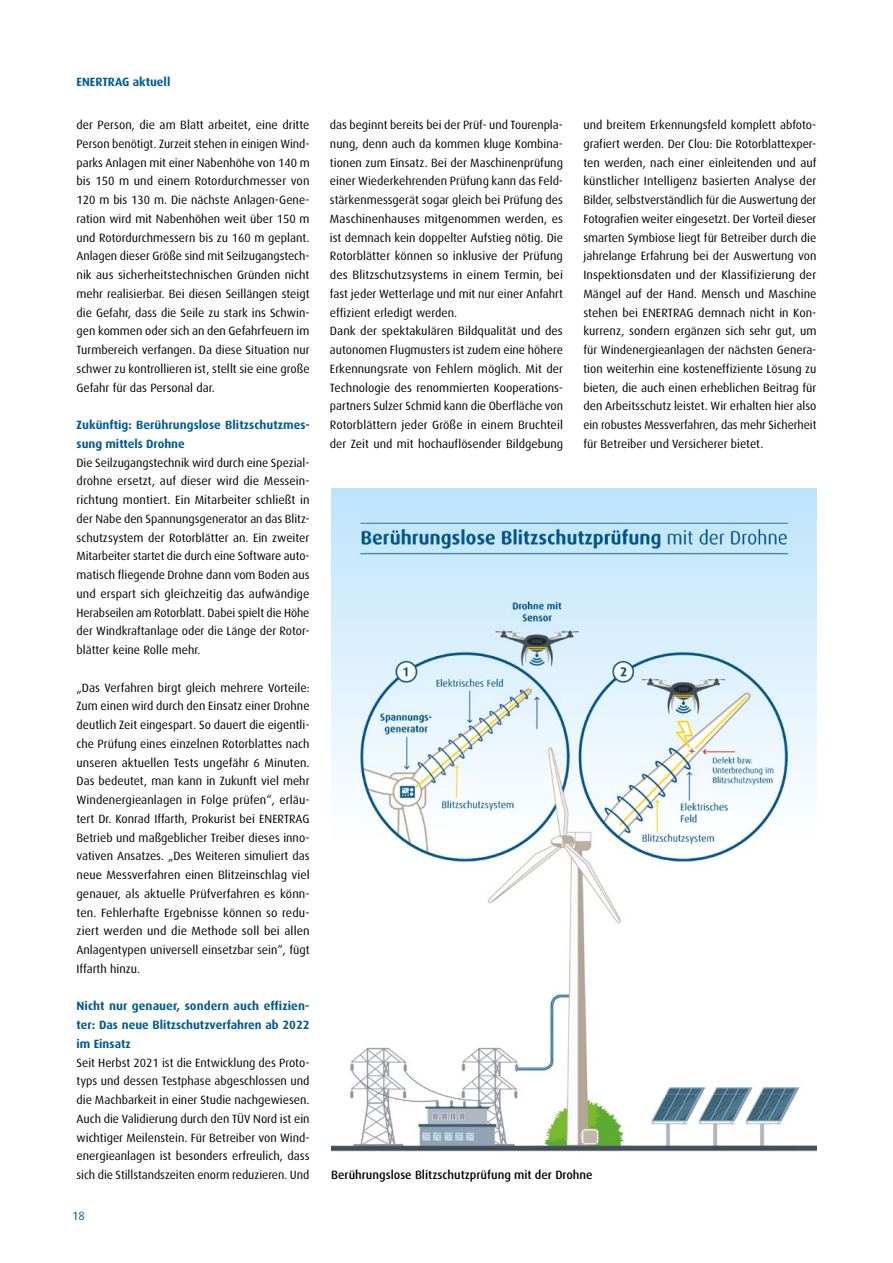
<style>
.page{position:relative;width:893px;height:1263px;background:#fff}
.page>*{position:absolute;margin:0;border:0;box-sizing:border-box;transform-origin:0 0}
.t1{font:12px/18.8px "Dax CE";color:#000;text-align:justify}
.t2{font:700 12px/18.8px "Dax CE";color:#005b8e}
.t3{font:500 12px "Dax CE";color:#000}
.t4{font:12px "Dax CE";color:#005b8e}
</style>
<div class="page">
<img style="left:331px;top:488px;width:485px;height:664px">
<p class="t2" style="left:77px;top:72px;width:95px">ENERTRAG aktuell</p>
<p class="t1" style="left:77px;top:115px;width:235px">der Person, die am Blatt arbeitet, eine dritte Person benötigt. Zurzeit stehen in einigen Wind&shy;parks Anlagen mit einer Nabenhöhe von 140 m bis 150 m und einem Rotordurchmesser von 120 m bis 130 m. Die nächste Anlagen-Gene&shy;ration wird mit Nabenhöhen weit über 150 m und Rotordurchmessern bis zu 160 m geplant.<br>Anlagen dieser Größe sind mit Seilzugangstech&shy;nik aus sicherheitstechnischen Gründen nicht mehr realisierbar. Bei diesen Seillängen steigt die Gefahr, dass die Seile zu stark ins Schwin&shy;gen kommen oder sich an den Gefahrfeuern im Turmbereich verfangen. Da diese Situation nur schwer zu kontrollieren ist, stellt sie eine große Gefahr für das Personal dar.</p>
<p class="t2" style="left:77px;top:415px;width:235px">Zukünftig: Berührungslose Blitzschutzmes&shy;sung mittels Drohne</p>
<p class="t1" style="left:77px;top:453px;width:235px">Die Seilzugangstechnik wird durch eine Spezial&shy;drohne ersetzt, auf dieser wird die Messein&shy;richtung montiert. Ein Mitarbeiter schließt in der Nabe den Spannungsgenerator an das Blitz&shy;schutzsystem der Rotorblätter an. Ein zweiter Mitarbeiter startet die durch eine Software auto&shy;matisch fliegende Drohne dann vom Boden aus und erspart sich gleichzeitig das aufwändige Herabseilen am Rotorblatt. Dabei spielt die Höhe der Windkraftanlage oder die Länge der Rotor&shy;blätter keine Rolle mehr.</p>
<p class="t1" style="left:77px;top:678px;width:235px">„Das Verfahren birgt gleich mehrere Vorteile:<br>Zum einen wird durch den Einsatz einer Drohne deutlich Zeit eingespart. So dauert die eigentli&shy;che Prüfung eines einzelnen Rotorblattes nach unseren aktuellen Tests ungefähr 6 Minuten.<br>Das bedeutet, man kann in Zukunft viel mehr Windenergieanlagen in Folge prüfen“, erläu&shy;tert Dr. Konrad Iffarth, Prokurist bei ENERTRAG Betrieb und maßgeblicher Treiber dieses inno&shy;vativen Ansatzes. „Des Weiteren simuliert das neue Messverfahren einen Blitzeinschlag viel genauer, als aktuelle Prüfverfahren es könn&shy;ten. Fehlerhafte Ergebnisse können so redu&shy;ziert werden und die Methode soll bei allen Anlagentypen universell einsetzbar sein“, fügt Iffarth hinzu.</p>
<p class="t2" style="left:77px;top:996px;width:235px;text-align:justify">Nicht nur genauer, sondern auch effizien&shy;ter: Das neue Blitzschutzverfahren ab 2022 im Einsatz</p>
<p class="t1" style="left:77px;top:1053px;width:235px">Seit Herbst 2021 ist die Entwicklung des Proto&shy;typs und dessen Testphase abgeschlossen und die Machbarkeit in einer Studie nachgewiesen.<br>Auch die Validierung durch den TÜV Nord ist ein wichtiger Meilenstein. Für Betreiber von Wind&shy;energieanlagen ist besonders erfreulich, dass sich die Stillstandszeiten enorm reduzieren. Und</p>
<p class="t4" style="left:72px;top:1208px;width:14px">18</p>
<p class="t1" style="left:330px;top:115px;width:235px;text-align:left">das beginnt bereits bei der Prüf- und Tourenpla&shy;nung, denn auch da kommen kluge Kombina&shy;tionen zum Einsatz. Bei der Maschinenprüfung einer Wiederkehrenden Prüfung kann das Feld&shy;stärkenmessgerät sogar gleich bei Prüfung des Maschinenhauses mitgenommen werden, es ist demnach kein doppelter Aufstieg nötig. Die Rotorblätter können so inklusive der Prüfung des Blitzschutzsystems in einem Termin, bei fast jeder Wetterlage und mit nur einer Anfahrt effizient erledigt werden.<br>Dank der spektakulären Bildqualität und des autonomen Flugmusters ist zudem eine höhere Erkennungsrate von Fehlern möglich. Mit der Technologie des renommierten Kooperations&shy;partners Sulzer Schmid kann die Oberfläche von Rotorblättern jeder Größe in einem Bruchteil der Zeit und mit hochauflösender Bildgebung</p>
<p class="t1" style="left:583px;top:115px;width:235px">und breitem Erkennungsfeld komplett abfoto&shy;grafiert werden. Der Clou: Die Rotorblattexper&shy;ten werden, nach einer einleitenden und auf künstlicher Intelligenz basierten Analyse der Bilder, selbstverständlich für die Auswertung der Fotografien weiter eingesetzt. Der Vorteil dieser smarten Symbiose liegt für Betreiber durch die jahrelange Erfahrung bei der Auswertung von Inspektionsdaten und der Klassifizierung der Mängel auf der Hand. Mensch und Maschine stehen bei ENERTRAG demnach nicht in Kon&shy;kurrenz, sondern ergänzen sich sehr gut, um für Windenergieanlagen der nächsten Genera&shy;tion weiterhin eine kosteneffiziente Lösung zu bieten, die auch einen erheblichen Beitrag für den Arbeitsschutz leistet. Wir erhalten hier also ein robustes Messverfahren, das mehr Sicherheit für Betreiber und Versicherer bietet.</p>
<p class="t3" style="left:331px;top:1167px;width:263px">Berührungslose Blitzschutzprüfung mit der Drohne</p>
</div>
